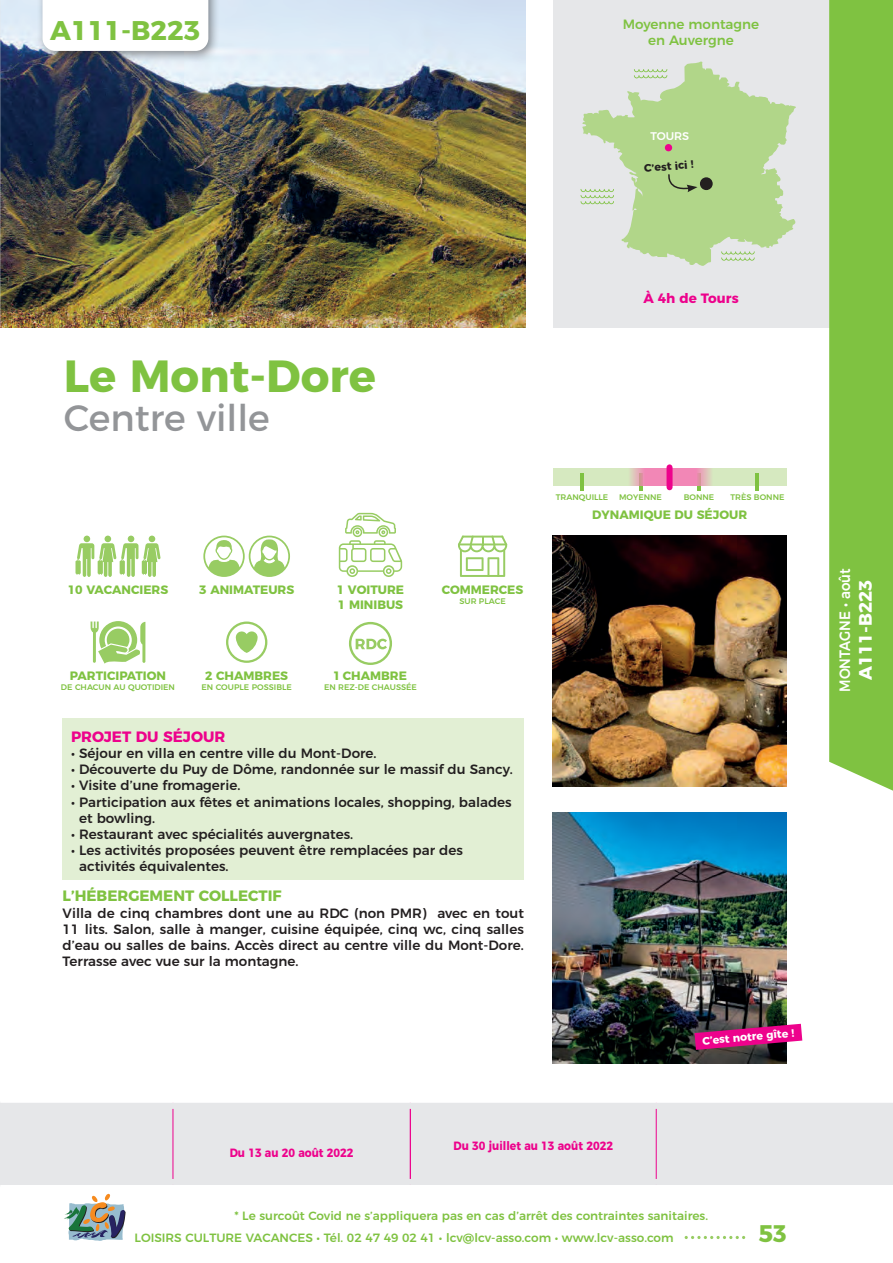
<style>
.page{position:relative;width:893px;height:1263px;background:#fff}
.page>*{position:absolute;margin:0;border:0;box-sizing:border-box;transform-origin:0 0}
.t1{font:700 45px "Montserrat";color:#7fc241}
.t2{font:36.75px "Montserrat";color:#939598}
.t3{font:700 27px "Montserrat";color:#7fc241}
.t4{font:700 24px "Montserrat";color:#7fc241}
.t5{font:700 18px "Montserrat";color:#fff}
.t6{font:700 15px "Montserrat";color:#7fc241}
.t7{font:700 15px "Montserrat";color:#ed028c}
.t8{font:500 15px "Montserrat";color:#fff;scale:.9 1}
.t9{font:500 13.5px/16.2px "Montserrat";color:#231f20}
.t10{font:500 13.5px/16.2px "Montserrat";color:#7fc241;text-align:center}
.t11{font:700 13.5px "Montserrat";color:#ed028c}
.t12{font:700 12.15px/14.5px "Montserrat";color:#7fc241}
.t13{font:500 12px "Montserrat";color:#7fc241}
.t14{font:700 12px "Montserrat";color:#ed028c;scale:.9 1}
.t15{font:500 11.1px "Montserrat";color:#fff}
.t16{font:700 10.95px "Montserrat";color:#fff}
.t17{font:700 10.95px "Montserrat";color:#231f20}
.t18{font:500 8.1px "Montserrat";color:#7fc241}
</style>
<div class="page">
<div style="left:553px;top:469px;width:234px;height:17px;background:#d6e9c0"></div>
<div style="left:0;top:1101px;width:893px;height:85px;background:#e6e7e9"></div>
<hr style="left:0;top:1100px;width:893px;height:3px;background:#fff">
<hr style="left:0;top:1185px;width:893px;height:3px;background:#fff">
<div style="left:553px;top:0;width:297px;height:327px;background:#e6e7e9"></div>
<img style="left:0;top:0;width:525px;height:327px">
<div style="left:37px;top:0;width:184px;height:63px;background:#231f20;opacity:.5"></div>
<svg style="left:43px;top:0;width:165px;height:51px"></svg>
<svg style="left:829px;top:0;width:64px;height:791px;background:#82c346"></svg>
<svg style="left:64px;top:1194px;width:62px;height:47px"></svg>
<img style="left:553px;top:536px;width:234px;height:250px">
<img style="left:553px;top:812px;width:234px;height:251px">
<svg style="left:694px;top:1024px;width:108px;height:26px;background:#b72078"></svg>
<div style="left:63px;top:719px;width:461px;height:161px;background:#e2efd4"></div>
<svg style="left:458px;top:535px;width:49px;height:42px"></svg>
<svg style="left:203px;top:536px;width:87px;height:41px"></svg>
<svg style="left:226px;top:621px;width:41px;height:42px"></svg>
<svg style="left:349px;top:622px;width:43px;height:43px"></svg>
<svg style="left:76px;top:536px;width:85px;height:41px"></svg>
<svg style="left:91px;top:621px;width:54px;height:43px"></svg>
<svg style="left:339px;top:513px;width:63px;height:64px"></svg>
<svg style="left:685px;top:1236px;width:60px;height:3px"></svg>
<hr style="left:580px;top:473px;width:4px;height:17px;background:#7fc241">
<hr style="left:639px;top:473px;width:3px;height:17px;background:#7fc241">
<hr style="left:697px;top:473px;width:3px;height:17px;background:#7fc241">
<hr style="left:756px;top:473px;width:3px;height:17px;background:#7fc241">
<svg style="left:630px;top:469px;width:81px;height:17px"></svg>
<div style="left:666px;top:467px;width:6px;height:20px;background:#ed028c"></div>
<svg style="left:581px;top:61px;width:215px;height:205px"></svg>
<h3 class="t3" style="left:50px;top:8px;width:152px">A111-B223</h3>
<p class="t10" style="left:623px;top:15px;width:138px">Moyenne montagne en Auvergne</p>
<p class="t15" style="left:651px;top:128px;width:40px">TOURS</p>
<p class="t17" style="left:643px;top:159px;width:51px;rotate:-5deg">C’est ici !</p>
<h1 class="t1" style="left:64px;top:339px;width:314px">Le Mont-Dore</h1>
<h2 class="t2" style="left:64px;top:389px;width:208px">Centre ville</h2>
<p class="t12" style="left:68px;top:582px;width:102px">10 VACANCIERS</p>
<p class="t12" style="left:199px;top:582px;width:96px">3 ANIMATEURS</p>
<p class="t12" style="left:70px;top:667px;width:98px">PARTICIPATION</p>
<p class="t18" style="left:61px;top:680px;width:116px">DE CHACUN AU QUOTIDIEN</p>
<p class="t12" style="left:205px;top:667px;width:84px">2 CHAMBRES</p>
<p class="t18" style="left:202px;top:680px;width:92px">EN COUPLE POSSIBLE</p>
<p class="t12" style="left:337px;top:582px;width:69px">1 VOITURE<br>1 MINIBUS</p>
<p class="t12" style="left:334px;top:667px;width:74px">1 CHAMBRE</p>
<p class="t18" style="left:324px;top:680px;width:94px">EN REZ-DE CHAUSSÉE</p>
<p class="t12" style="left:442px;top:582px;width:83px">COMMERCES</p>
<p class="t18" style="left:459px;top:595px;width:48px">SUR PLACE</p>
<p class="t7" style="left:71px;top:724px;width:156px">PROJET DU SÉJOUR</p>
<p class="t9" style="left:71px;top:744px;width:307px">• Séjour en villa en centre ville du Mont-Dore.</p>
<p class="t9" style="left:71px;top:760px;width:443px">• Découverte du Puy de Dôme, randonnée sur le massif du Sancy.</p>
<p class="t9" style="left:71px;top:776px;width:171px">• Visite d’une fromagerie.</p>
<p class="t9" style="left:79px;top:792px;width:434px;text-indent:-8px">• Participation aux fêtes et animations locales, shopping, balades et bowling.</p>
<p class="t9" style="left:71px;top:825px;width:284px">• Restaurant avec spécialités auvergnates.</p>
<p class="t9" style="left:79px;top:841px;width:385px;text-indent:-8px">• Les activités proposées peuvent être remplacées par des activités équivalentes.</p>
<p class="t6" style="left:63px;top:884px;width:220px">L’HÉBERGEMENT COLLECTIF</p>
<p class="t9" style="left:63px;top:904px;width:463px;text-align:justify">Villa de cinq chambres dont une au RDC (non PMR) avec en tout 11 lits. Salon, salle à manger, cuisine équipée, cinq wc, cinq salles d’eau ou salles de bains. Accès direct au centre ville du Mont-Dore.<br>Terrasse avec vue sur la montagne.</p>
<p class="t11" style="left:643px;top:287px;width:97px">À 4h de Tours</p>
<p class="t18" style="left:556px;top:490px;width:54px">TRANQUILLE</p>
<p class="t18" style="left:619px;top:490px;width:44px">MOYENNE</p>
<p class="t18" style="left:684px;top:490px;width:32px">BONNE</p>
<p class="t18" style="left:730px;top:490px;width:55px">TRÈS BONNE</p>
<p class="t12" style="left:592px;top:507px;width:156px">DYNAMIQUE DU SÉJOUR</p>
<p class="t16" style="left:702px;top:1032px;width:94px;rotate:-5deg">C’est notre gîte !</p>
<p class="t14" style="left:230px;top:1143px;width:139px">Du 13 au 20 août 2022</p>
<p class="t14" style="left:454px;top:1135px;width:179px">Du 30 juillet au 13 août 2022</p>
<p class="t13" style="left:234px;top:1206px;width:475px">* Le surcoût Covid ne s’appliquera pas en cas d’arrêt des contraintes sanitaires.</p>
<p class="t13" style="left:135px;top:1228px;width:541px">LOISIRS CULTURE VACANCES • Tél. 02 47 49 02 41 • lcv@lcv-asso.com • www.lcv-asso.com</p>
<h3 class="t4" style="left:759px;top:1213px;width:29px">53</h3>
<p class="t8" style="left:833px;top:692px;width:139px;rotate:-90deg">MONTAGNE • août</p>
<h3 class="t5" style="left:850px;top:680px;width:102px;rotate:-90deg">A111-B223</h3>
</div>
